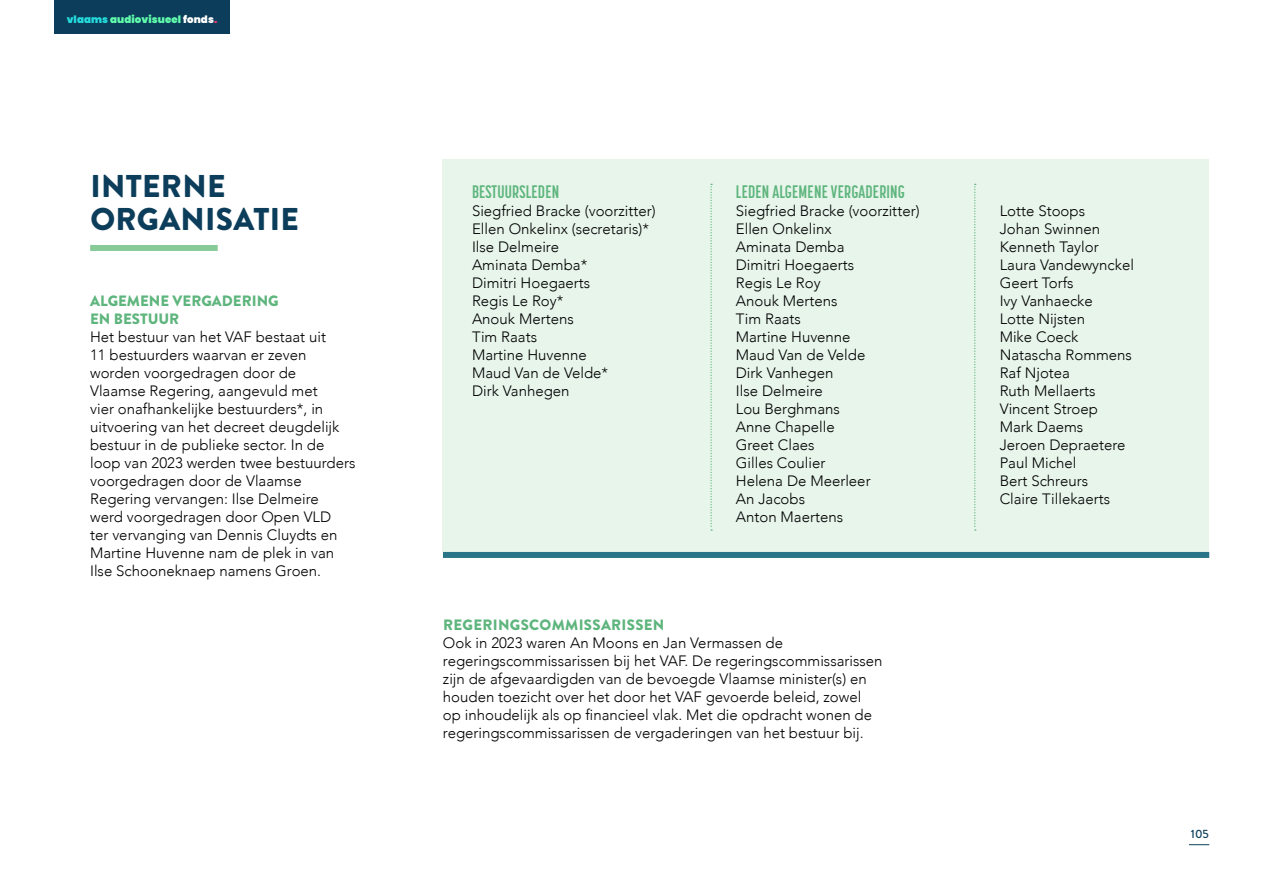
<style>
.page{position:relative;width:1263px;height:893px;background:#fff}
.page>*{position:absolute;margin:0;border:0;box-sizing:border-box;transform-origin:0 0}
.t1{font:900 31.5px/33px "Brandon Grotesque";letter-spacing:.01em;color:#0c3e5b}
.t2{font:700 18px "Korolev Compressed";letter-spacing:.01em;color:#5eb57d}
.t3{font:300 15px/18px "Avenir";color:#000}
.t4{font:900 15px/18px "Brandon Grotesque";color:#5eb57d}
.t5{font:900 15px "Brandon Grotesque";letter-spacing:.02em;color:#5eb57d}
.t6{font:500 12px "Brandon Grotesque";color:#0c3e5b}
.t7{font:900 10.2px "Poppins";letter-spacing:.01em;color:#62ffad}
.s1{color:#25ddde}
.s2{color:#fff}
.s3{color:#f93b6a}
</style>
<div class="page">
<svg style="left:1189px;top:844px;width:20px;height:1px"></svg>
<div style="left:54px;top:0;width:176px;height:34px;background:#0c3e5b"></div>
<div style="left:443px;top:159px;width:766px;height:393px;background:#e7f5eb"></div>
<div style="left:90px;top:245px;width:128px;height:6px;background:#88cb99"></div>
<svg style="left:710px;top:184px;width:2px;height:347px"></svg>
<svg style="left:974px;top:184px;width:2px;height:347px"></svg>
<div style="left:443px;top:552px;width:766px;height:6px;background:#2a7488"></div>
<p class="t7" style="left:67px;top:14px;width:152px"><span class="s1">vlaams</span> audiovisueel <span class="s2">fonds</span><span class="s3">.</span></p>
<h1 class="t1" style="left:90px;top:170px;width:210px">INTERNE<br>ORGANISATIE</h1>
<p class="t4" style="left:90px;top:292px;width:190px">ALGEMENE VERGADERING<br>EN BESTUUR</p>
<p class="t3" style="left:90px;top:328px;width:267px">Het bestuur van het VAF bestaat uit<br>11 bestuurders waarvan er zeven worden voorgedragen door de Vlaamse Regering, aangevuld met<br>vier onafhankelijke bestuurders*, in uitvoering van het decreet deugdelijk bestuur in de publieke sector. In de loop van 2023 werden twee bestuurders voorgedragen door de Vlaamse Regering vervangen: Ilse Delmeire werd voorgedragen door Open VLD<br>ter vervanging van Dennis Cluydts en Martine Huvenne nam de plek in van Ilse Schooneknaep namens Groen.</p>
<p class="t2" style="left:472px;top:182px;width:89px">BESTUURSLEDEN</p>
<p class="t3" style="left:472px;top:202px;width:185px">Siegfried Bracke (voorzitter)<br>Ellen Onkelinx (secretaris)*<br>Ilse Delmeire<br>Aminata Demba*<br>Dimitri Hoegaerts<br>Regis Le Roy*<br>Anouk Mertens<br>Tim Raats<br>Martine Huvenne<br>Maud Van de Velde*<br>Dirk Vanhegen</p>
<p class="t2" style="left:736px;top:182px;width:171px">LEDEN ALGEMENE VERGADERING</p>
<p class="t3" style="left:736px;top:202px;width:185px">Siegfried Bracke (voorzitter)<br>Ellen Onkelinx<br>Aminata Demba<br>Dimitri Hoegaerts<br>Regis Le Roy<br>Anouk Mertens<br>Tim Raats<br>Martine Huvenne<br>Maud Van de Velde<br>Dirk Vanhegen<br>Ilse Delmeire<br>Lou Berghmans<br>Anne Chapelle<br>Greet Claes<br>Gilles Coulier<br>Helena De Meerleer<br>An Jacobs<br>Anton Maertens</p>
<p class="t3" style="left:1000px;top:202px;width:136px">Lotte Stoops<br>Johan Swinnen<br>Kenneth Taylor<br>Laura Vandewynckel<br>Geert Torfs<br>Ivy Vanhaecke<br>Lotte Nijsten<br>Mike Coeck<br>Natascha Rommens<br>Raf Njotea<br>Ruth Mellaerts<br>Vincent Stroep<br>Mark Daems<br>Jeroen Depraetere<br>Paul Michel<br>Bert Schreurs<br>Claire Tillekaerts</p>
<p class="t5" style="left:443px;top:614px;width:223px">REGERINGSCOMMISSARISSEN</p>
<p class="t3" style="left:443px;top:634px;width:441px">Ook in 2023 waren An Moons en Jan Vermassen de regeringscommissarissen bij het VAF. De regeringscommissarissen zijn de afgevaardigden van de bevoegde Vlaamse minister(s) en houden toezicht over het door het VAF gevoerde beleid, zowel op inhoudelijk als op financieel vlak. Met die opdracht wonen de regeringscommissarissen de vergaderingen van het bestuur bij.</p>
<p class="t6" style="left:1191px;top:826px;width:20px">105</p>
</div>
